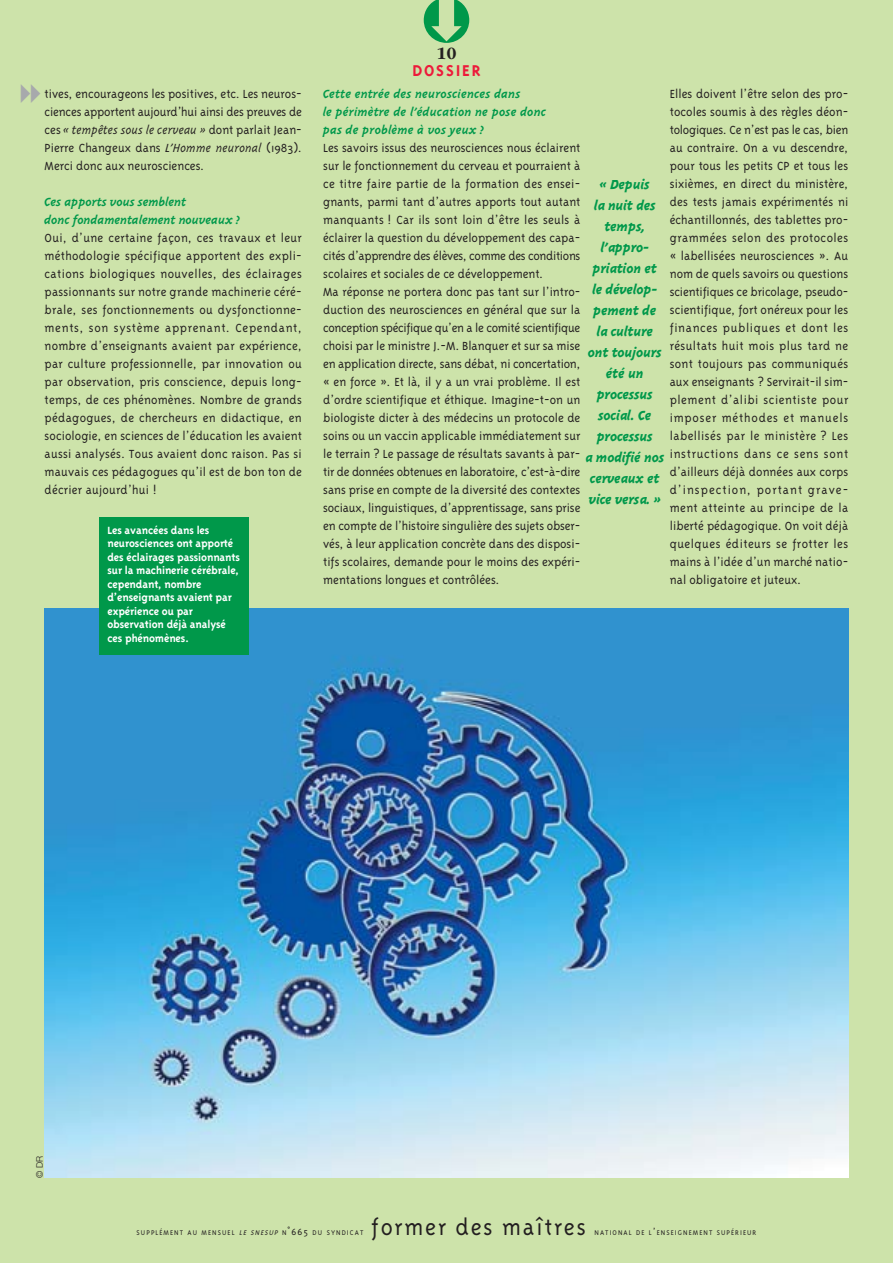
<style>
.page{position:relative;width:893px;height:1263px;background:#cde3aa}
.page>*{position:absolute;margin:0;border:0;box-sizing:border-box;transform-origin:0 0}
.t1{font:300 25.5px "Triplex";letter-spacing:.07em;color:#231f20}
.t2{font:700 18px "Triplex";letter-spacing:.1em;color:#ed1a3a}
.t3{font:700 18px "Garamond";color:#231f20}
.t4{font:italic 800 15px/21px "Triplex";letter-spacing:-.015em;color:#00984a;text-align:center;scale:.95 1}
.t5{font:300 13.5px/18px "Triplex";color:#231f20;text-align:justify}
.t6{font:700 12px/13.5px "Triplex";letter-spacing:-.01em;color:#fff}
.t7{font:300 9px "Helvetica Neue";color:#231f20}
.t8{font:300 7.8px "Triplex";letter-spacing:.135em;color:#231f20}
.s1{font-style:italic}
.s2{font-weight:700;font-style:italic;color:#00984a}
.s3{font-size:10.5px}
</style>
<div class="page">
<img style="left:45px;top:608px;width:803px;height:570px">
<div style="left:99px;top:517px;width:150px;height:137px;background:#00984a"></div>
<p class="t3" style="left:436px;top:46px;width:22px">10</p>
<p class="t5" style="left:45px;top:86px;width:259px">tives, encourageons les positives, etc. Les neuros&shy;ciences apportent aujourd’hui ainsi des preuves de ces <span class="s1">« tempêtes sous le cerveau »</span> dont parlait Jean-Pierre Changeux dans <span class="s1">L’Homme neuronal</span> (1983).<br>Merci donc aux neurosciences.</p>
<p class="t5" style="left:45px;top:194px;width:259px;text-align:left"><span class="s2">Ces apports vous semblent<br>donc fondamen ta lement nouveaux ?<br></span>Oui, d’une certaine façon, ces travaux et leur méthodologie spécifique apportent des expli&shy;cations biologiques nouvelles, des éclairages passionnants sur notre grande machinerie céré&shy;brale, ses fonctionnements ou dysfonctionne&shy;ments, son système apprenant. Cependant, nombre d’enseignants avaient par expérience, par culture professionnelle, par innovation ou par observation, pris conscience, depuis long&shy;temps, de ces phénomènes. Nombre de grands pédagogues, de chercheurs en didactique, en sociologie, en sciences de l’éducation les avaient aussi analysés. Tous avaient donc raison. Pas si mauvais ces pédagogues qu’il est de bon ton de décrier aujourd’hui !</p>
<p class="t6" style="left:107px;top:524px;width:134px">Les avancées dans les neurosciences ont apporté des éclairages passionnants sur la machinerie cérébrale, cependant, nombre d’enseignants avaient par expérience ou par observation déjà analysé ces phénomènes.</p>
<p class="t2" style="left:412px;top:63px;width:70px">DOSSIER</p>
<p class="t5" style="left:323px;top:86px;width:259px;text-align:left"><span class="s2">Cette entrée des neurosciences dans<br>le périmètre de l’éducation ne pose donc<br>pas de problème à vos yeux ?<br></span>Les savoirs issus des neurosciences nous éclairent sur le fonctionnement du cerveau et pourraient à ce titre faire partie de la formation des ensei&shy;gnants, parmi tant d’autres apports tout autant manquants ! Car ils sont loin d’être les seuls à éclairer la question du développement des capa&shy;cités d’apprendre des élèves, comme des conditions scolaires et sociales de ce développement.<br>Ma réponse ne portera donc pas tant sur l’intro&shy;duction des neurosciences en général que sur la conception spécifique qu’en a le comité scientifique choisi par le ministre J.-M. Blanquer et sur sa mise en application directe, sans débat, ni concertation, « en force ». Et là, il y a un vrai problème. Il est d’ordre scientifique et éthique. Imagine-t-on un biologiste dicter à des médecins un protocole de soins ou un vaccin applicable immédiatement sur le terrain ? Le passage de résultats savants à par&shy;tir de données obtenues en laboratoire, c’est-à-dire sans prise en compte de la diversité des contextes sociaux, linguistiques, d’apprentissage, sans prise en compte de l’histoire singulière des sujets obser&shy;vés, à leur application concrète dans des disposi&shy;tifs scolaires, demande pour le moins des expéri&shy;mentations longues et contrôlées.</p>
<p class="t5" style="left:670px;top:86px;width:180px">Elles doivent l’être selon des pro&shy;tocoles soumis à des règles déon&shy;tologiques. Ce n’est pas le cas, bien au contraire. On a vu descendre, pour tous les petits CP et tous les sixièmes, en direct du ministère, des tests jamais expérimentés ni échantillonnés, des tablettes pro&shy;grammées selon des protocoles « labellisées neurosciences ». Au nom de quels savoirs ou questions scientifiques ce bricolage, pseudo&shy;scientifique, fort onéreux pour les finances publiques et dont les résultats huit mois plus tard ne sont toujours pas communiqués aux enseignants ? Servirait-il sim&shy;plement d’alibi scientiste pour imposer méthodes et manuels labellisés par le ministère ? Les instructions dans ce sens sont d’ailleurs déjà données aux corps d’inspection, portant grave&shy;ment atteinte au principe de la liberté pédagogique. On voit déjà quelques éditeurs se frotter les mains à l’idée d’un marché natio&shy;nal obligatoire et juteux.</p>
<p class="t4" style="left:586px;top:176px;width:85px">« Depuis<br>la nuit des temps, l’appro&shy;priation et<br>le dévelop&shy;pement de<br>la culture ont toujours été un processus social. Ce processus<br>a modifié nos cerveaux et vice versa. »</p>
<p class="t7" style="left:34px;top:1178px;width:23px;rotate:-90deg">© DR</p>
<p class="t8" style="left:137px;top:1230px;width:228px">SUPPLÉMENT AU MENSUEL <span class="s1">LE SNESUP</span> N<span class="s3">˚665</span> DU SYNDICAT</p>
<p class="t1" style="left:371px;top:1218px;width:216px">former des maîtres</p>
<p class="t8" style="left:594px;top:1230px;width:163px">NATIONAL DE L<span class="s3">’</span>ENSEIGNEMENT SUPÉRIEUR</p>
</div>
